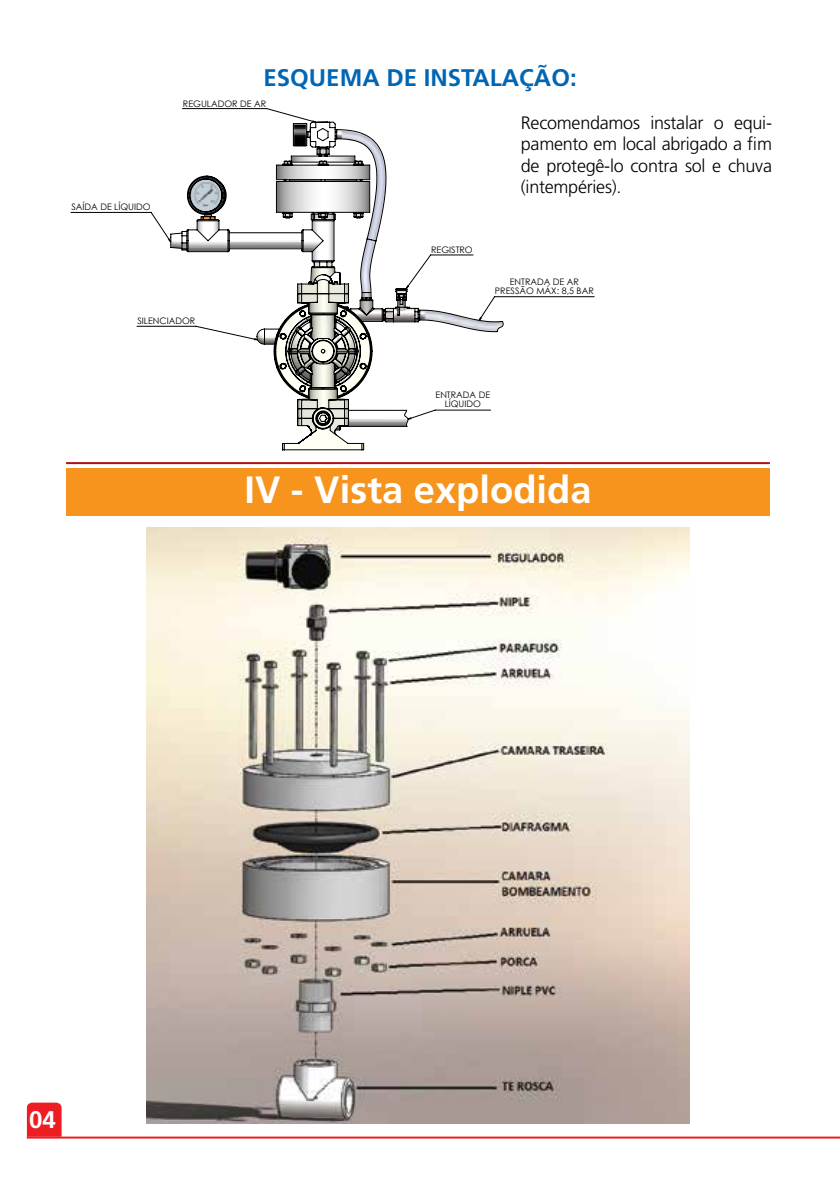
<style>
.page{position:relative;width:840px;height:1191px;background:#fff}
.page>*{position:absolute;margin:0;border:0;box-sizing:border-box;transform-origin:0 0}
.t1{font:700 38px "Frutiger";color:#fff}
.t2{font:700 24px "Frutiger";color:#0066b3}
.t3{font:700 24px "Frutiger";color:#fff}
.t4{font:300 18px/21.6px "Frutiger";letter-spacing:-.015em;color:#000;text-align:justify}
.t5{font:9px/9.2px "Century Gothic";color:#000;text-align:center}
</style>
<div class="page">
<svg style="left:27px;top:1102px;width:35px;height:34px"></svg>
<hr style="left:27px;top:1136px;width:812px;height:2px;background:#ed1d24">
<div style="left:66px;top:468px;width:703px;height:47px;background:#f7941e"></div>
<hr style="left:66px;top:462px;width:703px;height:2px;background:#b11116">
<img style="left:146px;top:527px;width:543px;height:596px">
<svg style="left:71px;top:108px;width:523px;height:219px"></svg>
<svg style="left:170px;top:122px;width:333px;height:328px"></svg>
<svg style="left:324px;top:415px;width:3px;height:7px"></svg>
<svg style="left:308px;top:426px;width:3px;height:9px"></svg>
<h2 class="t2" style="left:263px;top:64px;width:314px">ESQUEMA DE INSTALAÇÃO:</h2>
<p class="t5" style="left:183px;top:99px;width:85px">REGULADOR DE AR</p>
<p class="t5" style="left:71px;top:202px;width:81px">SAÍDA DE LÍQUIDO</p>
<p class="t5" style="left:137px;top:316px;width:59px">SILENCIADOR</p>
<p class="t5" style="left:431px;top:245px;width:43px">REGISTRO</p>
<p class="t4" style="left:520px;top:112px;width:252px">Recomendamos instalar o equi&shy;pamento em local abrigado a fim de protegê-lo contra sol e chuva (intempéries).</p>
<p class="t5" style="left:494px;top:277px;width:100px">ENTRADA DE AR<br>PRESSÃO MÁX: 8,5 BAR</p>
<p class="t5" style="left:435px;top:390px;width:56px">ENTRADA DE<br>LÍQUIDO</p>
<h1 class="t1" style="left:244px;top:468px;width:348px">IV - Vista explodida</h1>
<h2 class="t3" style="left:29px;top:1105px;width:28px">04</h2>
</div>
